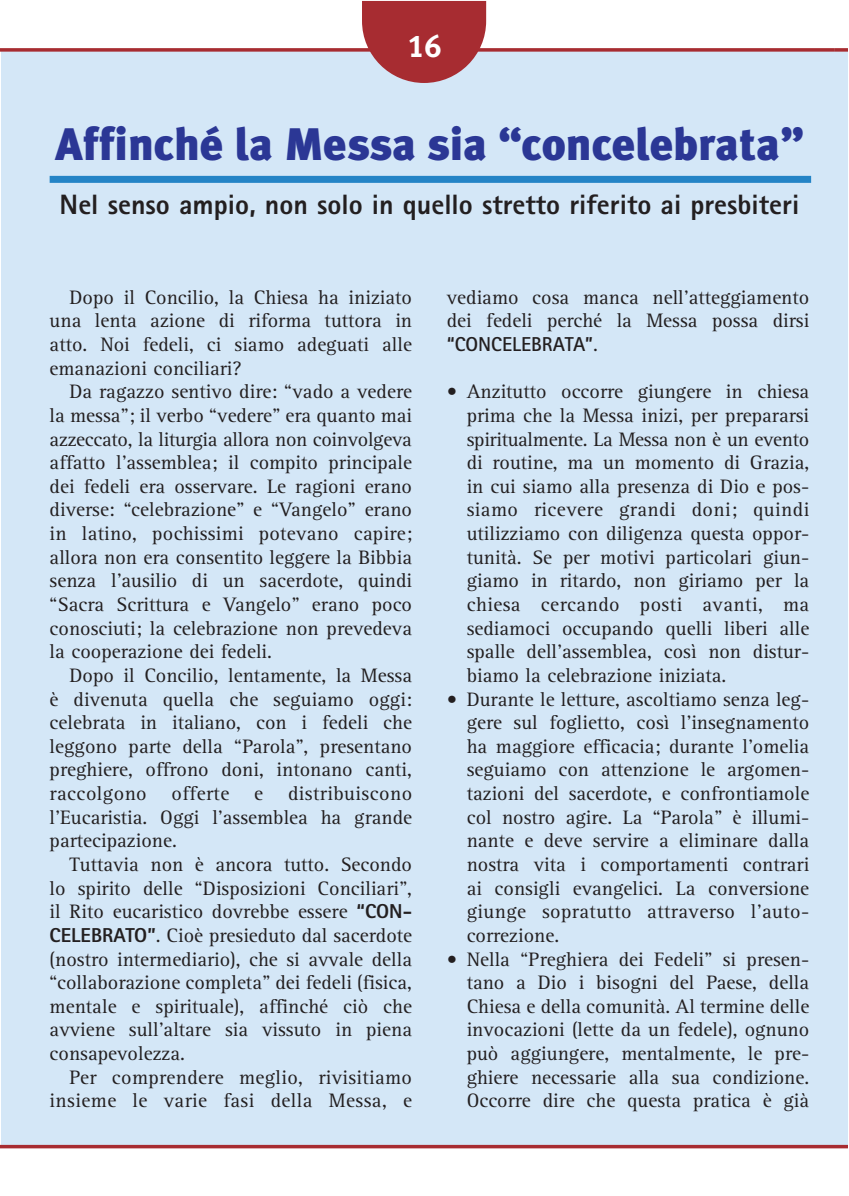
<style>
.page{position:relative;width:849px;height:1196px;background:#fff}
.page>*{position:absolute;margin:0;border:0;box-sizing:border-box;transform-origin:0 0}
.t1{font:900 45.5px "Meta Plus";color:#2b3795}
.t2{font:31.5px "Meta Plus Bold Caps";color:#fff}
.t3{font:800 28px "Rotis Sans Serif";color:#231f20}
.t4{font:20.12px/23.6px "Rotis Serif";color:#231f20;text-align:justify}
.t5{font:700 20.12px "Rotis Sans Serif";color:#231f20}
.s1{font-family:"Rotis Sans Serif";font-weight:800}
.s2{font-family:"Rotis Serif";font-weight:400}
</style>
<div class="page">
<div style="left:1px;top:50px;width:846px;height:1096px;background:#d4e7f7"></div>
<svg style="left:1px;top:1144px;width:846px;height:4px;fill:#a72c31"></svg>
<svg style="left:833px;top:48px;width:14px;height:4px"></svg>
<svg style="left:1px;top:48px;width:832px;height:4px"></svg>
<svg style="left:362px;top:1px;width:124px;height:82px"></svg>
<div style="left:50px;top:176px;width:760px;height:7px;background:#2484c6"></div>
<h2 class="t2" style="left:407px;top:28px;width:35px">16</h2>
<h1 class="t1" style="left:56px;top:118px;width:749px">Affinché la Messa sia “concelebrata”</h1>
<h3 class="t3" style="left:60px;top:195px;width:741px">Nel senso ampio, non solo in quello stretto riferito ai presbiteri</h3>
<p class="t4" style="left:50px;top:287px;width:364px;text-indent:20px">Dopo il Concilio, la Chiesa ha iniziato una lenta azione di riforma tuttora in atto. Noi fedeli, ci siamo adeguati alle emanazioni conciliari?</p>
<p class="t4" style="left:50px;top:381px;width:364px;text-indent:20px">Da ragazzo sentivo dire: “vado a vedere la messa”; il verbo “vedere” era quanto mai azzeccato, la liturgia allora non coinvolgeva affatto l’assemblea; il compito principale dei fedeli era osservare. Le ragioni erano diverse: “celebrazione” e “Vangelo” erano in latino, pochissimi potevano capire; allora non era consentito leggere la Bibbia senza l’ausilio di un sacerdote, quindi “Sacra Scrittura e Vangelo” erano poco conosciuti; la celebrazione non prevedeva la cooperazione dei fedeli.</p>
<p class="t4" style="left:50px;top:665px;width:364px;text-indent:20px">Dopo il Concilio, lentamente, la Messa è divenuta quella che seguiamo oggi: celebrata in italiano, con i fedeli che leggono parte della “Parola”, presentano preghiere, offrono doni, intonano canti, raccolgono offerte e distribuiscono l’Eucaristia. Oggi l’assemblea ha grande partecipazione.</p>
<p class="t4" style="left:50px;top:854px;width:364px;text-indent:20px">Tuttavia non è ancora tutto. Secondo lo spirito delle “Disposizioni Conciliari”, il Rito eucaristico dovrebbe essere <span class="s1">“CON-CELEBRATO”</span>. Cioè presieduto dal sacerdote (nostro intermediario), che si avvale della “collaborazione completa” dei fedeli (fisica, mentale e spirituale), affinché ciò che avviene sull’altare sia vissuto in piena consapevolezza.</p>
<p class="t4" style="left:50px;top:1067px;width:364px;text-align:right">Per comprendere meglio, rivisitiamo insieme le varie fasi della Messa, e</p>
<p class="t4" style="left:446px;top:287px;width:364px">vediamo cosa manca nell’atteggiamento dei fedeli perché la Messa possa dirsi</p>
<p class="t5" style="left:446px;top:337px;width:152px">“CONCELEBRATA”<span class="s2">.</span></p>
<p class="t4" style="left:466px;top:381px;width:344px;text-indent:-20px">• Anzitutto occorre giungere in chiesa prima che la Messa inizi, per prepararsi spiritualmente. La Messa non è un evento di routine, ma un momento di Grazia, in cui siamo alla presenza di Dio e pos&shy;siamo ricevere grandi doni; quindi utilizziamo con diligenza questa oppor&shy;tunità. Se per motivi particolari giun&shy;giamo in ritardo, non giriamo per la chiesa cercando posti avanti, ma sediamoci occupando quelli liberi alle spalle dell’assemblea, così non distur&shy;biamo la celebrazione iniziata.</p>
<p class="t4" style="left:466px;top:689px;width:344px;text-indent:-20px">• Durante le letture, ascoltiamo senza leg&shy;gere sul foglietto, così l’insegnamento ha maggiore efficacia; durante l’omelia seguiamo con attenzione le argomen&shy;tazioni del sacerdote, e confrontiamole col nostro agire. La “Parola” è illumi&shy;nante e deve servire a eliminare dalla nostra vita i comportamenti contrari ai consigli evangelici. La conversione giunge sopratutto attraverso l’auto&shy;correzione.</p>
<p class="t4" style="left:466px;top:948px;width:344px;text-indent:-20px">• Nella “Preghiera dei Fedeli” si presen&shy;tano a Dio i bisogni del Paese, della Chiesa e della comunità. Al termine delle invocazioni (lette da un fedele), ognuno può aggiungere, mentalmente, le pre&shy;ghiere necessarie alla sua condizione.<br>Occorre dire che questa pratica è già</p>
</div>
